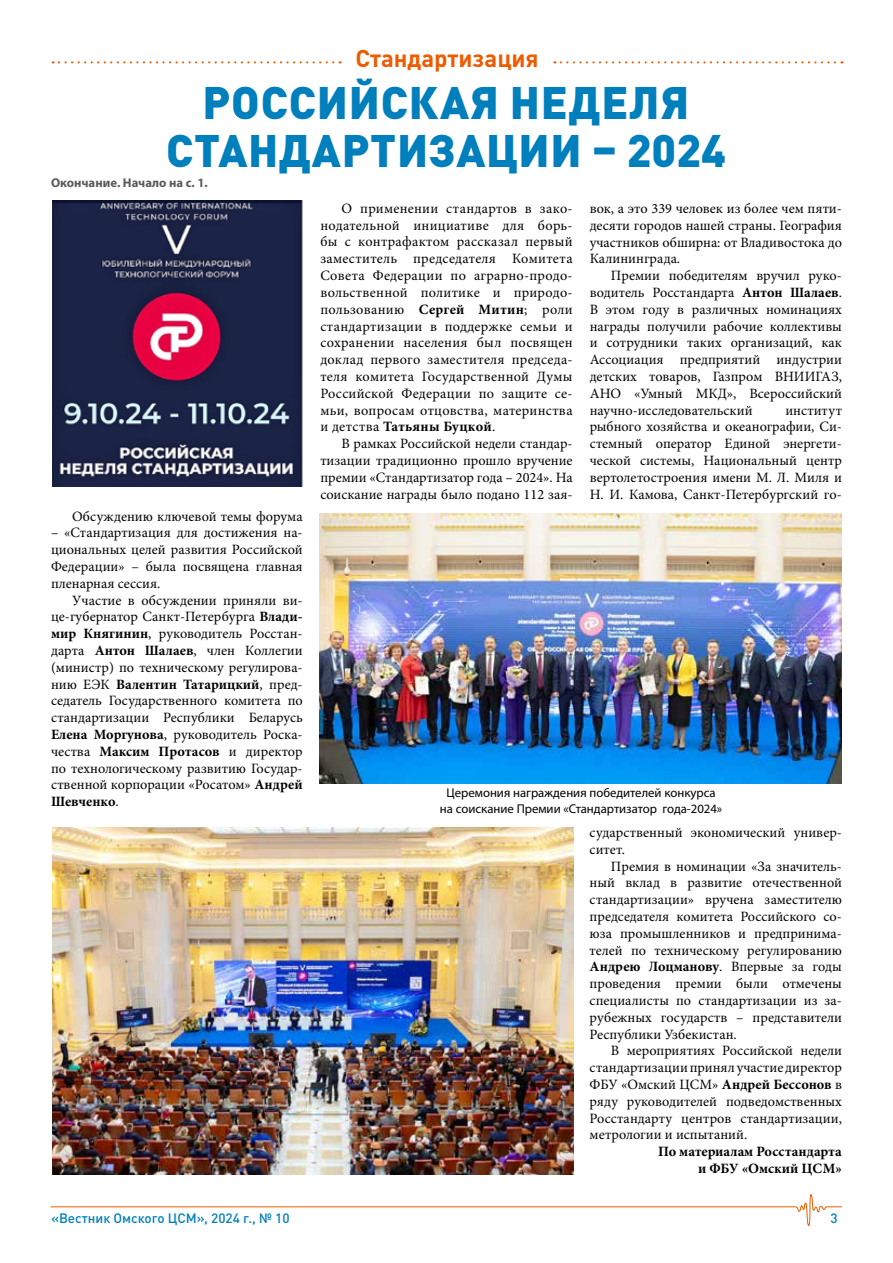
<style>
.page{position:relative;width:893px;height:1263px;background:#fff}
.page>*{position:absolute;margin:0;border:0;box-sizing:border-box;transform-origin:0 0}
.t1{font:900 45px/48px "DIN Pro";letter-spacing:.02em;color:#007fbd;text-align:center}
.t2{font:700 24px "DIN Pro";color:#ed5c01}
.t3{font:14.25px/16.8px "Minion Pro";color:#000;text-align:justify}
.t4{font:700 14.25px/16.8px "Minion Pro";color:#000;text-align:right}
.t5{font:500 13.5px "DIN Pro";color:#007fbd}
.t6{font:12.75px/15.3px "Myriad Pro";color:#000;text-align:center}
.t7{font:700 12.75px "Myriad Pro";color:#5a5a59}
.s1{font-weight:700}
</style>
<div class="page">
<svg style="left:50px;top:1194px;width:792px;height:32px"></svg>
<svg style="left:561px;top:61px;width:281px;height:2px"></svg>
<svg style="left:53px;top:61px;width:288px;height:2px"></svg>
<img style="left:52px;top:201px;width:251px;height:286px">
<img style="left:52px;top:827px;width:522px;height:347px">
<img style="left:320px;top:513px;width:522px;height:270px">
<h2 class="t2" style="left:355px;top:39px;width:185px">Стандартизация</h2>
<h1 class="t1" style="left:166px;top:73px;width:561px">РОССИЙСКАЯ НЕДЕЛЯ<br>СТАНДАРТИЗАЦИИ – 2024</h1>
<p class="t7" style="left:51px;top:174px;width:158px">Окончание. Начало на с. 1.</p>
<p class="t3" style="left:72px;top:508px;width:232px">Обсуждению ключевой темы форума</p>
<p class="t3" style="left:51px;top:524px;width:253px">– «Стандартизация для достижения на&shy;циональных целей развития Российской Федерации» – была посвящена главная пленарная сессия.</p>
<p class="t3" style="left:51px;top:592px;width:253px;text-indent:21px">Участие в обсуждении приняли ви&shy;це-губернатор Санкт-Петербурга <span class="s1">Влади&shy;мир Княгинин</span>, руководитель Росстан&shy;дарта <span class="s1">Антон Шалаев</span>, член Коллегии (министр) по техническому регулирова&shy;нию ЕЭК <span class="s1">Валентин Татарицкий</span>, пред&shy;седатель Государственного комитета по стандартизации Республики Беларусь <span class="s1">Елена Моргунова</span>, руководитель Роска&shy;чества <span class="s1">Максим Протасов</span> и директор по технологическому развитию Государ&shy;ственной корпорации «Росатом» <span class="s1">Андрей Шевченко</span>.</p>
<p class="t3" style="left:320px;top:200px;width:254px;text-indent:21px">О применении стандартов в зако&shy;нодательной инициативе для борь&shy;бы с контрафактом рассказал первый заместитель председателя Комитета Совета Федерации по аграрно-продо&shy;вольственной политике и природо&shy;пользованию <span class="s1">Сергей Митин</span>; роли стандартизации в поддержке семьи и сохранении населения был посвящен доклад первого заместителя председа&shy;теля комитета Государственной Думы Российской Федерации по защите се&shy;мьи, вопросам отцовства, материнства и детства <span class="s1">Татьяны Буцкой</span>.</p>
<p class="t3" style="left:320px;top:435px;width:254px;text-indent:21px">В рамках Российской недели стандар&shy;тизации традиционно прошло вручение премии «Стандартизатор года – 2024». На соискание награды было подано 112 зая-</p>
<p class="t3" style="left:590px;top:200px;width:254px">вок, а это 339 человек из более чем пяти&shy;десяти городов нашей страны. География участников обширна: от Владивостока до Калининграда.</p>
<p class="t3" style="left:590px;top:267px;width:254px;text-indent:21px">Премии победителям вручил руко&shy;водитель Росстандарта <span class="s1">Антон Шалаев</span>.<br>В этом году в различных номинациях награды получили рабочие коллективы и сотрудники таких организаций, как Ассоциация предприятий индустрии детских товаров, Газпром ВНИИГАЗ, АНО «Умный МКД», Всероссийский научно-исследовательский</p>
<p class="t3" style="left:590px;top:402px;width:254px;text-indent:196px">институт рыбного хозяйства и океанографии, Си&shy;стемный оператор Единой энергети&shy;ческой системы, Национальный центр вертолетостроения имени М. Л. Миля и Н. И. Камова, Санкт-Петербургский го-</p>
<p class="t6" style="left:440px;top:785px;width:284px">Церемония награждения победителей конкурса на соискание Премии «Стандартизатор года-2024»</p>
<p class="t3" style="left:590px;top:824px;width:254px">сударственный экономический универ&shy;ситет.</p>
<p class="t3" style="left:590px;top:858px;width:254px;text-indent:21px">Премия в номинации «За значитель&shy;ный вклад в развитие отечественной стандартизации» вручена заместителю председателя комитета Российского со&shy;юза промышленников и предпринима&shy;телей по техническому регулированию <span class="s1">Андрею Лоцманову</span>. Впервые за годы проведения премии были отмечены специалисты по стандартизации из за&shy;рубежных государств – представители Республики Узбекистан.</p>
<p class="t3" style="left:590px;top:1042px;width:254px;text-indent:21px">В мероприятиях Российской недели стандартизации принял участие директор ФБУ «Омский ЦСМ» <span class="s1">Андрей Бессонов</span> в ряду руководителей подведомственных Росстандарту центров стандартизации, метрологии и испытаний.</p>
<p class="t4" style="left:658px;top:1143px;width:185px">По материалам Росстандарта и ФБУ «Омский ЦСМ»</p>
<p class="t5" style="left:51px;top:1207px;width:240px">«Вестник Омского ЦСМ», 2024 г., № 10</p>
<p class="t5" style="left:830px;top:1207px;width:9px">3</p>
</div>
